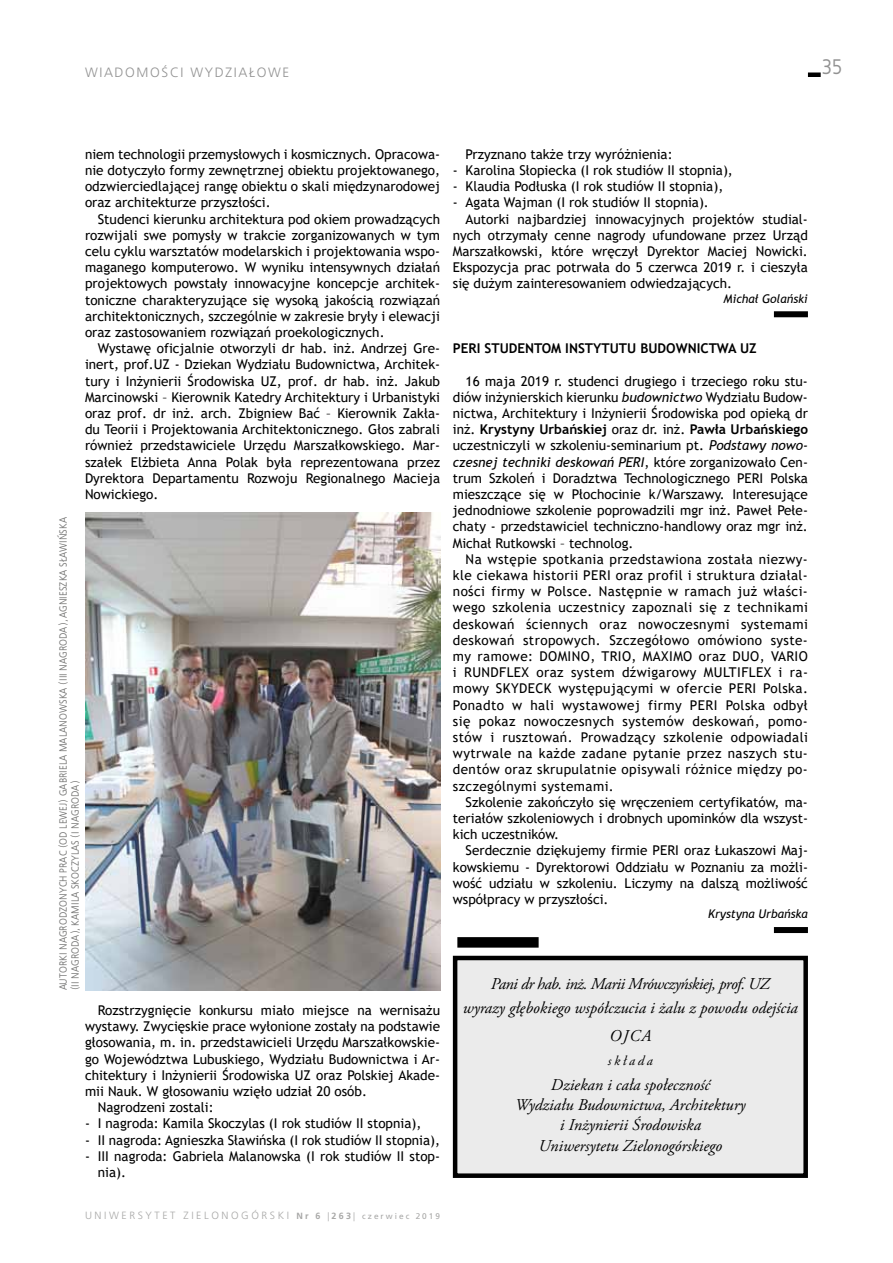
<style>
.page{position:relative;width:893px;height:1263px;background:#fff}
.page>*{position:absolute;margin:0;border:0;box-sizing:border-box;transform-origin:0 0}
.t1{font:21px "EFN Bureau OT";color:#929292}
.t2{font:italic 16.5px/20.2px "Adobe Garamond Pro";color:#000;text-align:center}
.t3{font:13.5px/16.2px "Trebuchet MS";color:#000;text-align:justify}
.t4{font:700 13.5px "Trebuchet MS";color:#000}
.t5{font:300 13.5px "Frutiger LT Pro";letter-spacing:.12em;color:#929292}
.t6{font:italic 13.5px "Adobe Garamond Pro";letter-spacing:.2em;color:#000}
.t7{font:italic 12px "Trebuchet MS";color:#000}
.t8{font:10.5px/12px "EFN Bureau OT";letter-spacing:.02em;color:#777776}
.t9{font:300 10.5px "Frutiger LT Pro";letter-spacing:.245em;color:#a8a8a7}
.s1{font-weight:700;font-size:9px}
.s2{font-size:9px}
.s3{font-weight:400;font-size:8.25px}
.s4{font-style:italic}
.s5{font-weight:700}
</style>
<div class="page">
<div style="left:808px;top:72px;width:13px;height:5px;background:#000"></div>
<img style="left:85px;top:513px;width:355px;height:477px">
<div style="left:774px;top:311px;width:34px;height:6px;background:#000"></div>
<div style="left:774px;top:927px;width:34px;height:6px;background:#000"></div>
<div style="left:457px;top:937px;width:82px;height:11px;background:#000"></div>
<div style="left:455px;top:958px;width:351px;height:218px;background:#ebebeb"></div>
<div style="left:453px;top:956px;width:355px;height:222px;border:4px solid #000"></div>
<p class="t5" style="left:85px;top:65px;width:105px">WIADOMOŚCIWY</p>
<p class="t5" style="left:215px;top:65px;width:54px">DZIAŁOWE</p>
<h1 class="t1" style="left:822px;top:55px;width:21px">35</h1>
<p class="t3" style="left:85px;top:146px;width:357px">niem technologii przemysłowych i kosmicznych. Opracowa&shy;nie dotyczyło formy zewnętrznej obiektu projektowanego, odzwierciedlającej rangę obiektu o skali międzynarodowej oraz architekturze przyszłości.</p>
<p class="t3" style="left:85px;top:211px;width:357px;text-indent:13px">Studenci kierunku architektura pod okiem prowadzących rozwijali swe pomysły w trakcie zorganizowanych w tym celu cyklu warsztatów modelarskich i projektowania wspo&shy;maganego komputerowo. W wyniku intensywnych działań projektowych powstały innowacyjne koncepcje architek&shy;toniczne charakteryzujące się wysoką jakością rozwiązań architektonicznych, szczególnie w zakresie bryły i elewacji oraz zastosowaniem rozwiązań proekologicznych.</p>
<p class="t3" style="left:85px;top:340px;width:357px;text-indent:13px">Wystawę oficjalnie otworzyli dr hab. inż. Andrzej Gre&shy;inert, prof.UZ - Dziekan Wydziału Budownictwa, Architek&shy;tury i Inżynierii Środowiska UZ, prof. dr hab. inż. Jakub Marcinowski – Kierownik Katedry Architektury i Urbanistyki oraz prof. dr inż. arch. Zbigniew Bać – Kierownik Zakła&shy;du Teorii i Projektowania Architektonicznego. Głos zabrali również przedstawiciele Urzędu Marszałkowskiego. Mar&shy;szałek Elżbieta Anna Polak była reprezentowana przez Dyrektora Departamentu Rozwoju Regionalnego Macieja Nowickiego.</p>
<p class="t8" style="left:57px;top:990px;width:475px;rotate:-90deg">Autorki nagrodzonych prac (od lewej) Gabriela Malanowska (III nagroda), Agnieszka Sławińska (II nagroda), Kam ila Skoczylas (I nagroda)</p>
<p class="t3" style="left:98px;top:1002px;width:344px">Rozstrzygnięcie konkursu miało miejsce na wernisażu</p>
<p class="t3" style="left:85px;top:1018px;width:357px">wystawy. Zwycięskie prace wyłonione zostały na podstawie</p>
<p class="t3" style="left:85px;top:1034px;width:357px">głosowania, m. in. przedstawicieli Urzędu Marszałkowskie-</p>
<p class="t3" style="left:85px;top:1050px;width:357px">go Województwa Lubuskiego, Wydziału Budownictwa i Ar-</p>
<p class="t3" style="left:85px;top:1067px;width:357px">chitektury i Inżynierii Środowiska UZ oraz Polskiej Akade-</p>
<p class="t3" style="left:85px;top:1083px;width:283px">mii Nauk. W głosowaniu wzięło udział 20 osób.</p>
<p class="t3" style="left:98px;top:1099px;width:117px">Nagrodzeni zostali:</p>
<p class="t3" style="left:85px;top:1115px;width:338px">- I nagroda: Kamila Skoczylas (I rok studiów II stopnia),</p>
<p class="t3" style="left:85px;top:1131px;width:357px">- II nagroda: Agnieszka Sławińska (I rok studiów II stopnia),</p>
<p class="t3" style="left:98px;top:1148px;width:344px;text-indent:-13px">- III nagroda: Gabriela Malanowska (I rok studiów II stop&shy;nia).</p>
<p class="t9" style="left:85px;top:1209px;width:357px">UNIWERSYTET ZIELONOGÓRSKI <span class="s1">Nr 6</span> <span class="s2">|</span><span class="s1">263</span><span class="s2">|</span> <span class="s3">czerwiec 2019</span></p>
<p class="t3" style="left:466px;top:146px;width:209px">Przyznano także trzy wyróżnienia:</p>
<p class="t3" style="left:453px;top:162px;width:282px">- Karolina Słopiecka (I rok studiów II stopnia),</p>
<p class="t3" style="left:453px;top:178px;width:272px">- Klaudia Podłuska (I rok studiów II stopnia),</p>
<p class="t3" style="left:453px;top:194px;width:258px">- Agata Wajman (I rok studiów II stopnia).</p>
<p class="t3" style="left:466px;top:211px;width:344px">Autorki najbardziej innowacyjnych projektów studial-</p>
<p class="t3" style="left:453px;top:227px;width:357px">nych otrzymały cenne nagrody ufundowane przez Urząd</p>
<p class="t3" style="left:453px;top:243px;width:357px">Marszałkowski, które wręczył Dyrektor Maciej Nowicki.</p>
<p class="t3" style="left:453px;top:259px;width:357px">Ekspozycja prac potrwała do 5 czerwca 2019 r. i cieszyła</p>
<p class="t3" style="left:453px;top:275px;width:281px">się dużym zainteresowaniem odwiedzających.</p>
<p class="t7" style="left:724px;top:291px;width:86px">Michał Golański</p>
<p class="t4" style="left:453px;top:340px;width:305px">PERI STUDENTOM INSTYTUTU BUDOWNICTWA UZ</p>
<p class="t3" style="left:453px;top:373px;width:357px;text-indent:13px">16 maja 2019 r. studenci drugiego i trzeciego roku stu&shy;diów inżynierskich kierunku <span class="s4">budownictwo</span> Wydziału Budow&shy;nictwa, Architektury i Inżynierii Środowiska pod opieką dr inż. <span class="s5">Krystyny Urbańskiej</span> oraz dr. inż. <span class="s5">Pawła Urbańskiego </span>uczestniczyli w szkoleniu-seminarium pt. <span class="s4">Podstawy nowo&shy;czesnej techniki deskowań PERI</span>, które zorganizowało Cen&shy;trum Szkoleń i Doradztwa Technologicznego PERI Polska mieszczące się w Płochocinie k/Warszawy. Interesujące jednodniowe szkolenie poprowadzili mgr inż. Paweł Pełe&shy;chaty - przedstawiciel techniczno-handlowy oraz mgr inż.<br>Michał Rutkowski – technolog.</p>
<p class="t3" style="left:453px;top:551px;width:357px;text-indent:13px">Na wstępie spotkania przedstawiona została niezwy&shy;kle ciekawa historii PERI oraz profil i struktura działal&shy;ności firmy w Polsce. Następnie w ramach już właści&shy;wego szkolenia uczestnicy zapoznali się z technikami deskowań ściennych oraz nowoczesnymi systemami deskowań stropowych. Szczegółowo omówiono syste&shy;my ramowe: DOMINO, TRIO, MAXIMO oraz DUO, VARIO i RUNDFLEX oraz system dźwigarowy MULTIFLEX i ra&shy;mowy SKYDECK występującymi w ofercie PERI Polska.<br>Ponadto w hali wystawowej firmy PERI Polska odbył się pokaz nowoczesnych systemów deskowań, pomo&shy;stów i rusztowań. Prowadzący szkolenie odpowiadali wytrwale na każde zadane pytanie przez naszych stu&shy;dentów oraz skrupulatnie opisywali różnice między po&shy;szczególnymi systemami.</p>
<p class="t3" style="left:453px;top:794px;width:357px;text-indent:13px">Szkolenie zakończyło się wręczeniem certyfikatów, ma&shy;teriałów szkoleniowych i drobnych upominków dla wszyst&shy;kich uczestników.</p>
<p class="t3" style="left:453px;top:842px;width:357px;text-indent:13px">Serdecznie dziękujemy firmie PERI oraz Łukaszowi Maj&shy;kowskiemu - Dyrektorowi Oddziału w Poznaniu za możli&shy;wość udziału w szkoleniu. Liczymy na dalszą możliwość współpracy w przyszłości.</p>
<p class="t7" style="left:708px;top:907px;width:101px">Krystyna Urbańska</p>
<p class="t2" style="left:463px;top:972px;width:337px;line-height:24px">Pani dr hab. inż. Marii Mrówczyńskiej, prof. UZ<br>wyrazy głębokiego współczucia i żalu z powodu odejścia</p>
<p class="t2" style="left:609px;top:1026px;width:43px">OJCA</p>
<p class="t6" style="left:608px;top:1053px;width:46px">składa</p>
<p class="t2" style="left:515px;top:1075px;width:232px">Dziekan i cała społeczność<br>Wydziału Budownictwa, Architektury i Inżynierii Środowiska<br>Uniwersytetu Zielonogórskiego</p>
</div>
